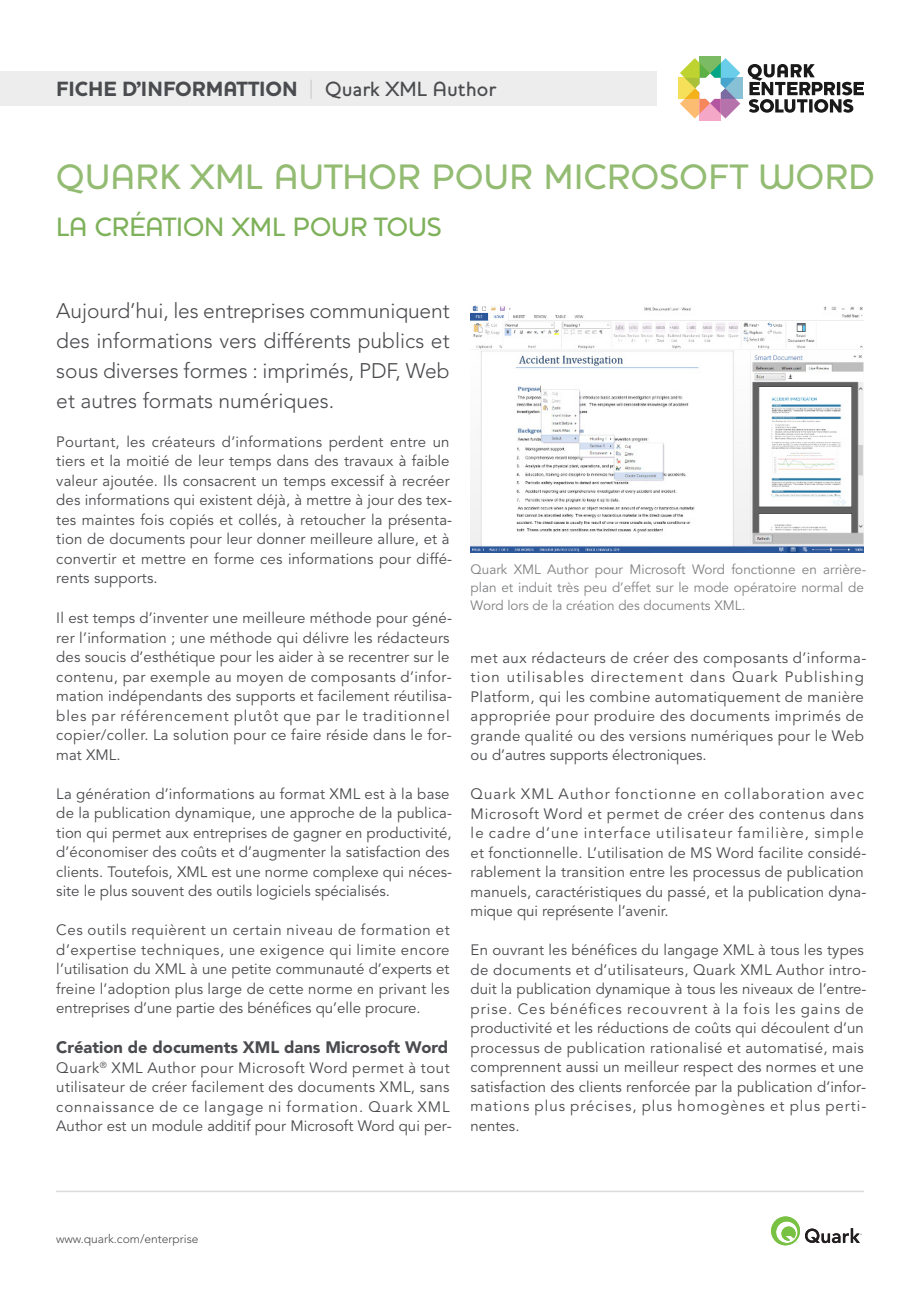
<style>
.page{position:relative;width:920px;height:1290px;background:#fff}
.page>*{position:absolute;margin:0;border:0;box-sizing:border-box;transform-origin:0 0}
.t1{font:500 36px "Houschka";letter-spacing:.015em;color:#93bc72}
.t2{font:500 27px "Houschka";color:#7eb15a}
.t3{font:300 21px/30px "Avenir";color:#4a4b4e;text-align:justify}
.t4{font:900 21px "Houschka";color:#4a4b4e}
.t5{font:900 16.5px "Avenir";color:#4a4b4e}
.t6{font:15px/19.5px "Avenir";letter-spacing:.015em;color:#4a4b4e}
.t7{font:13.5px/18px "Avenir";color:#808183}
.t8{font:300 12px "Avenir";color:#4a4b4e}
.s1{font-weight:100}
.s2{font-weight:500}
</style>
<div class="page">
<div style="left:0;top:71px;width:657px;height:34px;background:#ededed"></div>
<svg style="left:771px;top:1216px;width:91px;height:29px"></svg>
<div style="left:678px;top:78px;width:32px;height:21px;background:#f6e05a"></div>
<div style="left:710px;top:78px;width:32px;height:21px;background:#88c0d5"></div>
<div style="left:700px;top:56px;width:21px;height:32px;background:#7bbb63"></div>
<div style="left:700px;top:88px;width:21px;height:32px;background:#f5a7c8"></div>
<svg style="left:680px;top:58px;width:60px;height:61px"></svg>
<svg style="left:748px;top:64px;width:116px;height:49px"></svg>
<hr style="left:56px;top:1191px;width:808px;height:1px;background:#dbdbdc">
<img style="left:471px;top:306px;width:393px;height:246px">
<h3 class="t4" style="left:56px;top:82px;width:442px">FICHE D'INFORMATTION <span class="s1">|</span> <span class="s2">Quark XML Author</span></h3>
<h1 class="t1" style="left:56px;top:155px;width:820px">QUARK XML AUTHOR POUR MICROSOFT WORD</h1>
<h2 class="t2" style="left:56px;top:211px;width:387px">LA CRÉATION XML POUR TOUS</h2>
<h3 class="t3" style="left:56px;top:296px;width:395px">Aujourd’hui, les entreprises communiquent des informations vers différents publics et sous diverses formes : imprimés, PDF, Web et autres formats numériques.</h3>
<p class="t6" style="left:56px;top:432px;width:397px">Pourtant, les créateurs d’informations perdent entre un tiers et la moitié de leur temps dans des travaux à faible valeur ajoutée. Ils consacrent un temps excessif à recréer des informations qui existent déjà, à mettre à jour des tex&shy;tes maintes fois copiés et collés, à retoucher la présenta&shy;tion de documents pour leur donner meilleure allure, et à convertir et mettre en forme ces informations pour diffé&shy;rents supports.</p>
<p class="t6" style="left:56px;top:609px;width:397px">Il est temps d’inventer une meilleure méthode pour géné&shy;rer l’information ; une méthode qui délivre les rédacteurs des soucis d’esthétique pour les aider à se recentrer sur le contenu, par exemple au moyen de composants d’infor&shy;mation indépendants des supports et facilement réutilisa&shy;bles par référencement plutôt que par le traditionnel copier/coller. La solution pour ce faire réside dans le for&shy;mat XML.</p>
<p class="t6" style="left:56px;top:784px;width:397px">La génération d’informations au format XML est à la base de la publication dynamique, une approche de la publica&shy;tion qui permet aux entreprises de gagner en productivité, d’économiser des coûts et d’augmenter la satisfaction des clients. Toutefois, XML est une norme complexe qui néces&shy;site le plus souvent des outils logiciels spécialisés.</p>
<p class="t6" style="left:56px;top:921px;width:395px;text-align:justify">Ces outils requièrent un certain niveau de formation et d’expertise techniques, une exigence qui limite encore l’utilisation du XML à une petite communauté d’experts et freine l’adoption plus large de cette norme en privant les entreprises d’une partie des bénéfices qu’elle procure.</p>
<p class="t5" style="left:56px;top:1033px;width:393px">Création de documents XML dans Microsoft Word</p>
<p class="t6" style="left:56px;top:1058px;width:397px">Quark<sup>®</sup> XML Author pour Microsoft Word permet à tout utilisateur de créer facilement des documents XML, sans connaissance de ce langage ni formation. Quark XML Author est un module additif pour Microsoft Word qui per-</p>
<p class="t7" style="left:471px;top:561px;width:397px">Quark XML Author pour Microsoft Word fonctionne en arrière&shy;plan et induit très peu d’effet sur le mode opératoire normal de<br>Word lors de la création des documents XML.</p>
<p class="t6" style="left:471px;top:648px;width:397px">met aux rédacteurs de créer des composants d’informa&shy;tion utilisables directement dans Quark Publishing Platform, qui les combine automatiquement de manière appropriée pour produire des documents imprimés de grande qualité ou des versions numériques pour le Web ou d’autres supports électroniques.</p>
<p class="t6" style="left:471px;top:784px;width:397px">Quark XML Author fonctionne en collaboration avec Microsoft Word et permet de créer des contenus dans le cadre d’une interface utilisateur familière, simple et fonctionnelle. L’utilisation de MS Word facilite considé&shy;rablement la transition entre les processus de publication manuels, caractéristiques du passé, et la publication dyna&shy;mique qui représente l’avenir.</p>
<p class="t6" style="left:471px;top:940px;width:397px">En ouvrant les bénéfices du langage XML à tous les types de documents et d’utilisateurs, Quark XML Author intro&shy;duit la publication dynamique à tous les niveaux de l’entre&shy;prise. Ces bénéfices recouvrent à la fois les gains de productivité et les réductions de coûts qui découlent d’un processus de publication rationalisé et automatisé, mais comprennent aussi un meilleur respect des normes et une satisfaction des clients renforcée par la publication d’infor&shy;mations plus précises, plus homogènes et plus perti&shy;nentes.</p>
<p class="t8" style="left:56px;top:1232px;width:144px">www.quark.com/enterprise</p>
</div>
